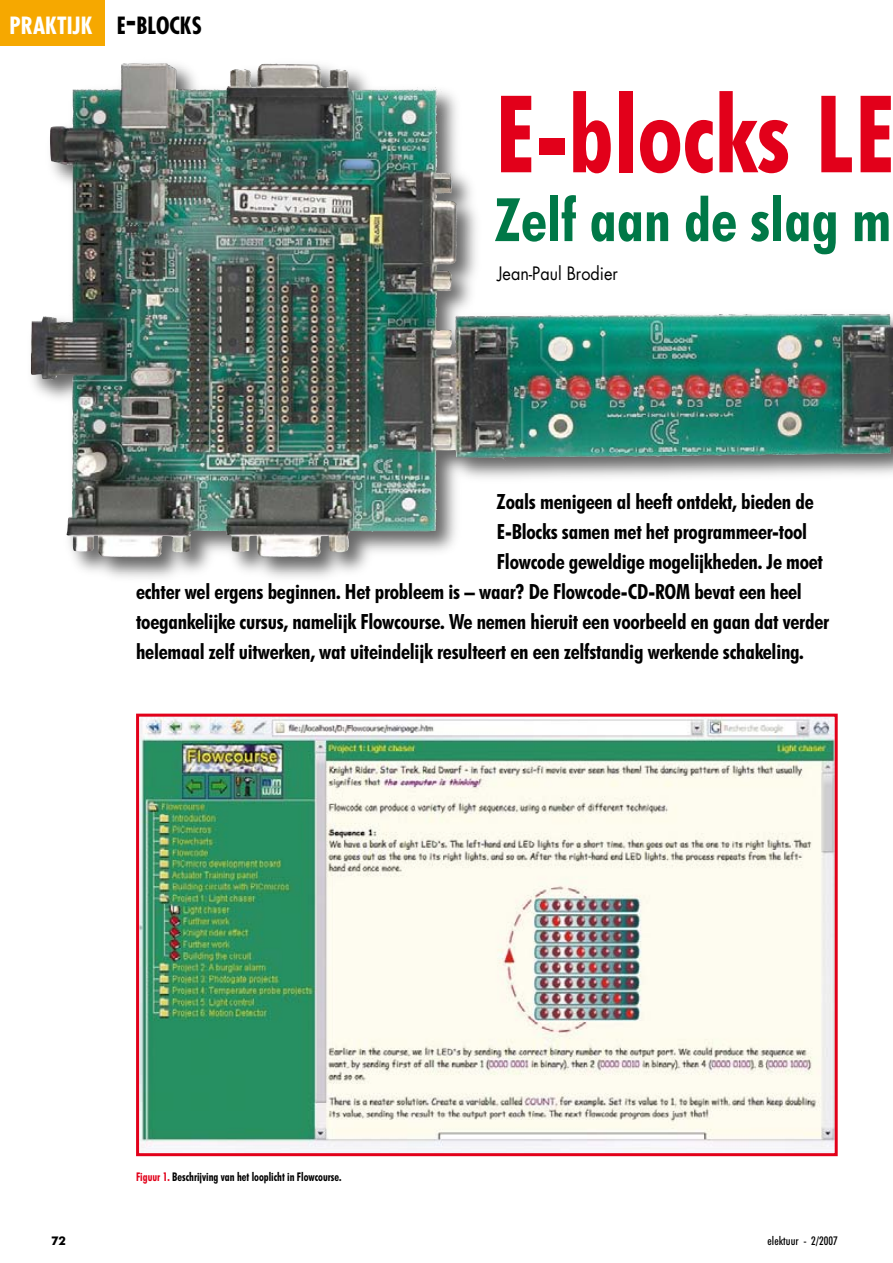
<style>
.page{position:relative;width:893px;height:1263px;background:#fff}
.page>*{position:absolute;margin:0;border:0;box-sizing:border-box;transform-origin:0 0}
.t1{font:700 condensed 107.25px "Futura BT";color:#e2001a;scale:.94 1}
.t2{font:700 condensed 60px "Futura BT";color:#007847}
.t3{font:700 condensed 23.1px "Futura";color:#fff}
.t4{font:700 condensed 21px "Futura BT";letter-spacing:-.01em;color:#000}
.t5{font:18px "Futura";color:#000;scale:.9 1}
.t6{font:700 condensed 12px "Futura BT";color:#000;scale:.9 1}
.t7{font:500 condensed 12px "Futura BT";color:#000}
.t8{font:700 12px "Futura BT";color:#000}
.s1{color:#000}
.s2{font-size:33px;color:#000}
.s3{color:#e2001a}
</style>
<div class="page">
<div style="left:24px;top:57px;width:869px;height:527px;background:#000;opacity:.6"></div>
<img style="left:214px;top:63px;width:284px;height:292px">
<div style="left:0;top:0;width:105px;height:45px;background:#f6a800"></div>
<img style="left:140px;top:718px;width:694px;height:434px">
<div style="left:136px;top:714px;width:702px;height:442px;border:3px solid #e2001a"></div>
<p class="t3" style="left:10px;top:11px;width:194px">PRAKTIJK <span class="s1">E</span><span class="s2">-</span><span class="s1">BLOCKS</span></p>
<h1 class="t1" style="left:495px;top:69px;width:426px">E-blocks LE</h1>
<h2 class="t2" style="left:495px;top:183px;width:397px">Zelf aan de slag m</h2>
<p class="t5" style="left:497px;top:261px;width:135px">Jean-Paul Brodier</p>
<p class="t4" style="left:497px;top:488px;width:318px">Zoals menigeen al heeft ontdekt, bieden de</p>
<p class="t4" style="left:497px;top:518px;width:312px">E-Blocks samen met het programmeer-tool</p>
<p class="t4" style="left:497px;top:548px;width:328px">Flowcode geweldige mogelijkheden. Je moet</p>
<p class="t4" style="left:136px;top:578px;width:667px">echter wel ergens beginnen. Het probleem is – waar? De Flowcode-CD-ROM bevat een heel</p>
<p class="t4" style="left:136px;top:608px;width:695px">toegankelijke cursus, namelijk Flowcourse. We nemen hieruit een voorbeeld en gaan dat verder</p>
<p class="t4" style="left:136px;top:638px;width:669px">helemaal zelf uitwerken, wat uiteindelijk resulteert en een zelfstandig werkende schakeling.</p>
<p class="t6" style="left:136px;top:1169px;width:230px"><span class="s3">Figuur 1.</span> Beschrijving van het looplicht in Flowcourse.</p>
<p class="t8" style="left:51px;top:1233px;width:16px">72</p>
<p class="t7" style="left:768px;top:1233px;width:72px">elektuur - 2/2007</p>
</div>
